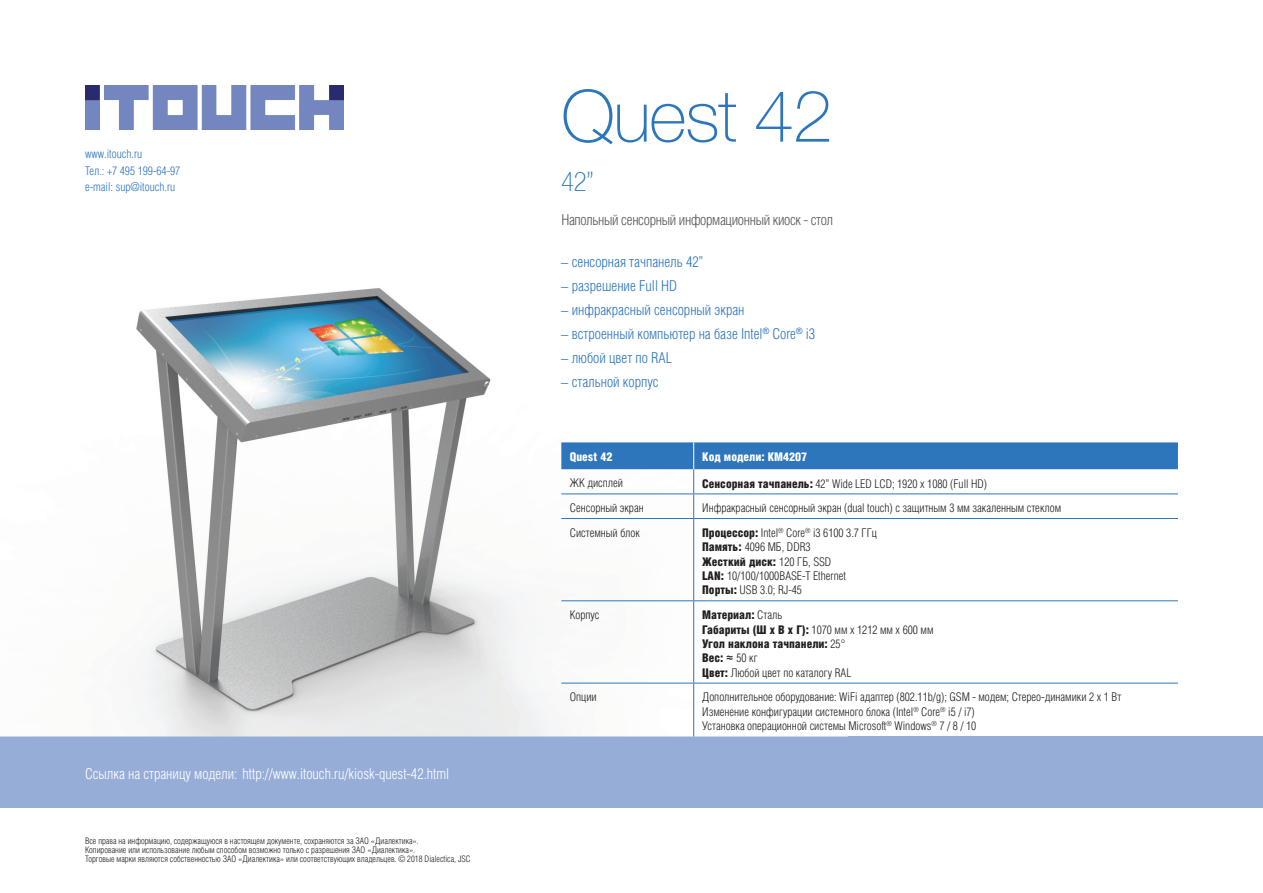
<style>
.page{position:relative;width:1263px;height:893px;background:#fff}
.page>*{position:absolute;margin:0;border:0;box-sizing:border-box;transform-origin:0 0}
.t1{font:100 72px "Helvetica Neue LT";letter-spacing:-.02em;color:#2e76bc}
.t2{font:100 condensed 27px "Helvetica Neue LT";color:#2e76bc}
.t3{font:300 15px "Helios Cond";color:#2e76bc}
.t4{font:300 15px "Helios Cond";color:#fff}
.t5{font:300 15px "Helios Cond";letter-spacing:-.02em;color:#57585a}
.t6{font:300 12px/14.4px "Helios Cond";color:#231f20}
.t7{font:900 12px/14.4px "Helios Cond";color:#231f20}
.t8{font:300 12px/16.5px "Helios Cond";color:#2e76bc}
.t9{font:900 12px "Helios Cond";color:#fff}
.t10{font:300 9px/9px "Helios Cond";color:#231f20}
.s1{font-weight:900}
.s2{font-weight:300}
.s3{font-family:"Arial";font-weight:400}
</style>
<div class="page">
<div style="left:0;top:736px;width:1263px;height:72px;background:#96add8"></div>
<img style="left:85px;top:85px;width:258px;height:45px">
<img style="left:130px;top:288px;width:718px;height:448px">
<svg style="left:561px;top:442px;width:617px;height:76px"></svg>
<hr style="left:561px;top:518px;width:133px;height:1px;background:#2e76bc">
<hr style="left:694px;top:518px;width:484px;height:1px;background:#2e76bc">
<hr style="left:693px;top:519px;width:1px;height:81px;background:#2e76bc">
<hr style="left:561px;top:600px;width:133px;height:1px;background:#2e76bc">
<hr style="left:694px;top:600px;width:484px;height:1px;background:#2e76bc">
<hr style="left:693px;top:601px;width:1px;height:82px;background:#2e76bc">
<hr style="left:561px;top:683px;width:133px;height:1px;background:#2e76bc">
<hr style="left:694px;top:683px;width:484px;height:1px;background:#2e76bc">
<hr style="left:693px;top:683px;width:1px;height:53px;background:#2e76bc">
<p class="t8" style="left:85px;top:146px;width:97px">www.itouch.ru<br>Тел.: +7 495 199-64-97 e-mail: sup@itouch.ru</p>
<p class="t4" style="left:85px;top:765px;width:366px">Ссылка на страницу модели: http://www.itouch.ru/kiosk-quest-42.html</p>
<p class="t10" style="left:85px;top:836px;width:387px">Все права на информацию, содержащуюся в настоящем документе, сохраняются за ЗАО «Диалектика».<br>Копирование или использование любым способом возможно только с разрешения ЗАО «Диалектика».<br>Торговые марки являются собственностью ЗАО «Диалектика» или соответствующих владельцев. © 2018 Dialectica, JSC</p>
<h1 class="t1" style="left:561px;top:75px;width:273px">Quest 42</h1>
<h2 class="t2" style="left:561px;top:167px;width:34px">42”</h2>
<p class="t5" style="left:561px;top:211px;width:273px">Напольный сенсорный информационный киоск - стол</p>
<p class="t3" style="left:561px;top:254px;width:144px">– сенсорная тачпанель 42”</p>
<p class="t3" style="left:561px;top:278px;width:117px">– разрешение Full HD</p>
<p class="t3" style="left:561px;top:302px;width:185px">– инфракрасный сенсорный экран</p>
<p class="t3" style="left:561px;top:326px;width:255px">– встроенный компьютер на базе Intel<sup>®</sup> Core<sup>®</sup> i3</p>
<p class="t3" style="left:561px;top:350px;width:112px">– любой цвет по RAL</p>
<p class="t3" style="left:561px;top:374px;width:99px">– стальной корпус</p>
<p class="t9" style="left:570px;top:450px;width:44px">Quest 42</p>
<p class="t9" style="left:702px;top:450px;width:107px">Код модели: KM4207</p>
<p class="t6" style="left:570px;top:476px;width:55px">ЖК дисплей</p>
<p class="t6" style="left:702px;top:476px;width:286px"><span class="s1">Сенсорная тачпанель:</span> 42” Wide LED LCD; 1920 x 1080 (Full HD)</p>
<p class="t6" style="left:570px;top:501px;width:75px">Сенсорный экран</p>
<p class="t6" style="left:702px;top:501px;width:360px">Инфракрасный сенсорный экран (dual touch) c защитным 3 мм закаленным стеклом</p>
<p class="t6" style="left:570px;top:525px;width:72px">Системный блок</p>
<p class="t6" style="left:702px;top:525px;width:176px"><span class="s1">Процессор:</span> Intel<sup>®</sup> Core<sup>®</sup> i3 6100 3.7 ГГц<br><span class="s1">Память:</span> 4096 МБ, DDR3<br><span class="s1">Жесткий диск:</span> 120 ГБ, SSD<br><span class="s1">LAN:</span> 10/100/1000BASE-T Ethernet<br><span class="s1">Порты:</span> USB 3.0; RJ-45</p>
<p class="t6" style="left:570px;top:607px;width:31px">Корпус</p>
<p class="t7" style="left:702px;top:607px;width:233px">Материал: <span class="s2">Сталь<br></span>Габариты (Ш х В х Г): <span class="s2">1070 мм х 1212 мм х 600 мм<br></span>Угол наклона тачпанели: <span class="s2">25°<br></span>Вес: <span class="s3">≈</span> <span class="s2">50 кг<br></span>Цвет: <span class="s2">Любой цвет по каталогу RAL</span></p>
<p class="t6" style="left:570px;top:690px;width:28px">Опции</p>
<p class="t6" style="left:702px;top:690px;width:421px">Дополнительное оборудование: WiFi адаптер (802.11b/g); GSM - модем; Стерео-динамики 2 х 1 Вт<br>Изменение конфигурации системного блока (Intel<sup>®</sup> Core<sup>®</sup> i5 / i7)<br>Установка операционной системы Microsoft<sup>®</sup> Windows<sup>®</sup> 7 / 8 / 10</p>
</div>
